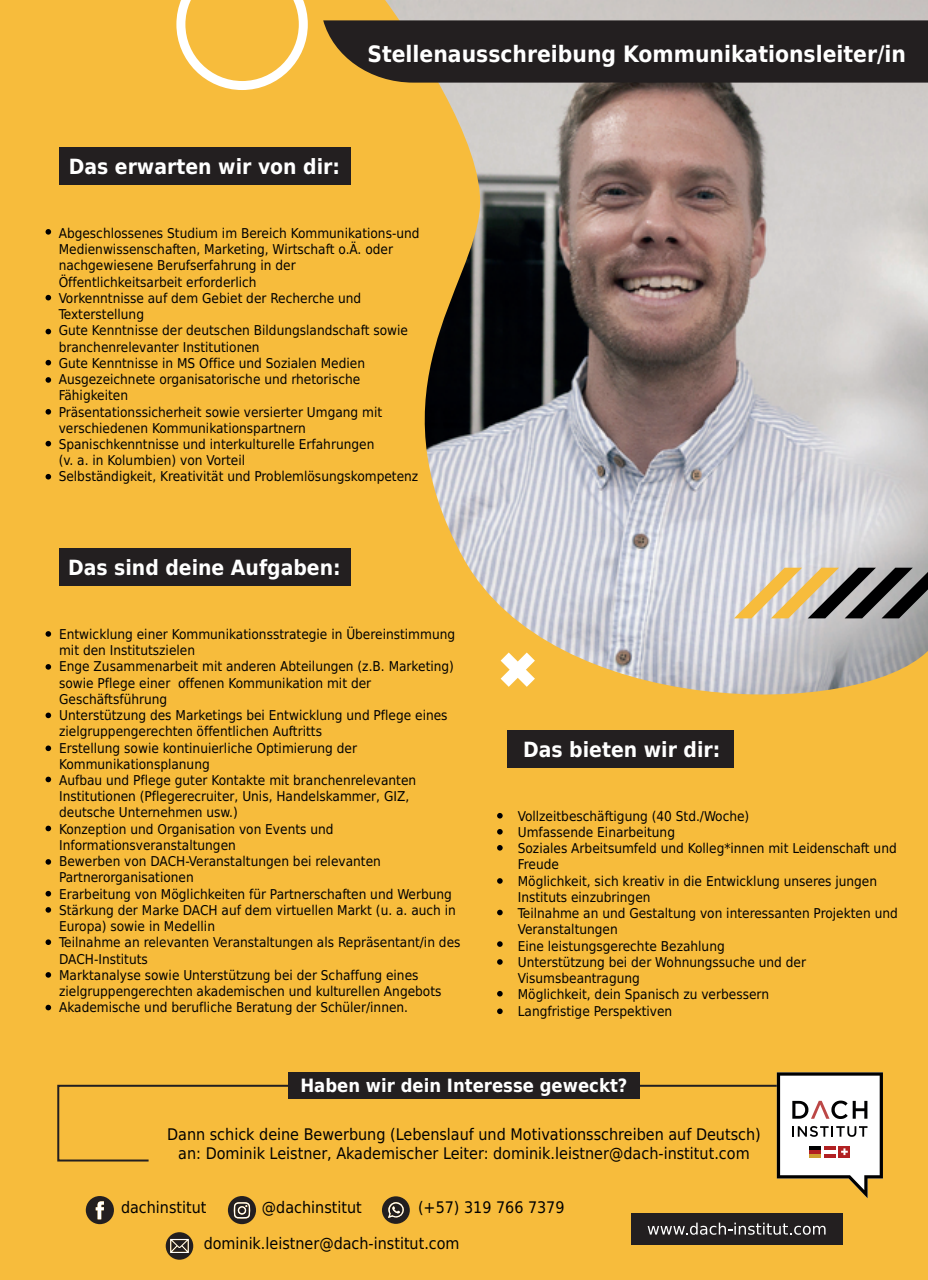
<style>
.page{position:relative;width:928px;height:1280px;background:#f7bc3c}
.page>*{position:absolute;margin:0;border:0;box-sizing:border-box;transform-origin:0 0}
.t1{font:700 22.6px "DejaVu Sans Condensed";color:#fff}
.t2{font:700 21px "DejaVu Sans Condensed";color:#fff}
.t3{font:700 18.4px "DejaVu Sans Condensed";color:#fff}
.t4{font:16px/19.2px "DejaVu Sans Condensed";color:#000001;text-align:center}
.t5{font:13.5px/16.2px "DejaVu Sans Condensed";color:#000001}
</style>
<div class="page">
<img style="left:385px;top:0;width:543px;height:695px">
<div style="left:59px;top:147px;width:292px;height:38px;background:#231f20"></div>
<div style="left:323px;top:20px;width:605px;height:63px;background:#231f20"></div>
<div style="left:631px;top:1213px;width:211px;height:31px;background:#231f20"></div>
<svg style="left:648px;top:1223px;width:178px;height:12px"></svg>
<svg style="left:86px;top:1196px;width:28px;height:28px"></svg>
<svg style="left:228px;top:1196px;width:28px;height:28px"></svg>
<svg style="left:382px;top:1196px;width:28px;height:28px"></svg>
<div style="left:288px;top:1072px;width:352px;height:27px;background:#231f20"></div>
<div style="left:59px;top:548px;width:292px;height:38px;background:#231f20"></div>
<div style="left:507px;top:730px;width:227px;height:38px;background:#231f20"></div>
<svg style="left:166px;top:1232px;width:27px;height:28px"></svg>
<svg style="left:57px;top:1084px;width:231px;height:78px"></svg>
<svg style="left:640px;top:1072px;width:243px;height:126px"></svg>
<svg style="left:734px;top:568px;width:194px;height:50px"></svg>
<svg style="left:501px;top:653px;width:34px;height:34px"></svg>
<svg style="left:176px;top:0;width:132px;height:90px"></svg>
<svg style="left:46px;top:229px;width:5px;height:6px"></svg>
<svg style="left:46px;top:295px;width:5px;height:5px"></svg>
<svg style="left:46px;top:329px;width:5px;height:5px"></svg>
<svg style="left:46px;top:360px;width:5px;height:5px"></svg>
<svg style="left:46px;top:377px;width:5px;height:6px"></svg>
<svg style="left:46px;top:409px;width:5px;height:6px"></svg>
<svg style="left:46px;top:441px;width:5px;height:5px"></svg>
<svg style="left:46px;top:474px;width:5px;height:6px"></svg>
<svg style="left:46px;top:631px;width:5px;height:6px"></svg>
<svg style="left:46px;top:664px;width:5px;height:6px"></svg>
<svg style="left:46px;top:713px;width:5px;height:5px"></svg>
<svg style="left:46px;top:746px;width:5px;height:5px"></svg>
<svg style="left:46px;top:777px;width:5px;height:5px"></svg>
<svg style="left:46px;top:826px;width:5px;height:5px"></svg>
<svg style="left:46px;top:859px;width:5px;height:6px"></svg>
<svg style="left:46px;top:891px;width:5px;height:5px"></svg>
<svg style="left:46px;top:907px;width:5px;height:6px"></svg>
<svg style="left:46px;top:939px;width:5px;height:6px"></svg>
<svg style="left:46px;top:972px;width:5px;height:6px"></svg>
<svg style="left:46px;top:1005px;width:5px;height:5px"></svg>
<svg style="left:497px;top:813px;width:6px;height:6px"></svg>
<svg style="left:497px;top:829px;width:6px;height:6px"></svg>
<svg style="left:497px;top:845px;width:6px;height:6px"></svg>
<svg style="left:497px;top:878px;width:6px;height:6px"></svg>
<svg style="left:497px;top:910px;width:6px;height:5px"></svg>
<svg style="left:497px;top:941px;width:6px;height:6px"></svg>
<svg style="left:497px;top:959px;width:6px;height:6px"></svg>
<svg style="left:497px;top:991px;width:6px;height:6px"></svg>
<svg style="left:497px;top:1009px;width:6px;height:5px"></svg>
<h1 class="t1" style="left:367px;top:35px;width:540px">Stellenausschreibung Kommunikationsleiter/in</h1>
<h2 class="t2" style="left:69px;top:149px;width:273px">Das erwarten wir von dir:</h2>
<p class="t5" style="left:59px;top:225px;width:362px">Abgeschlossenes Studium im Bereich Kommunikations-und Medienwissenschaften, Marketing, Wirtschaft o.Ä. oder nachgewiesene Berufserfahrung in der Öffentlichkeitsarbeit erforderlich<br>Vorkenntnisse auf dem Gebiet der Recherche und Texterstellung<br>Gute Kenntnisse der deutschen Bildungslandschaft sowie branchenrelevanter Institutionen<br>Gute Kenntnisse in MS Office und Sozialen Medien Ausgezeichnete organisatorische und rhetorische Fähigkeiten<br>Präsentationssicherheit sowie versierter Umgang mit verschiedenen Kommunikationspartnern Spanischkenntnisse und interkulturelle Erfahrungen<br>(v. a. in Kolumbien) von Vorteil<br>Selbständigkeit, Kreativität und Problemlösungskompetenz</p>
<h2 class="t2" style="left:68px;top:550px;width:274px">Das sind deine Aufgaben:</h2>
<p class="t5" style="left:59px;top:626px;width:403px">Entwicklung einer Kommunikationsstrategie in Übereinstimmung mit den Institutszielen<br>Enge Zusammenarbeit mit anderen Abteilungen (z.B. Marketing) sowie Pflege einer offenen Kommunikation mit der Geschäftsführung<br>Unterstützung des Marketings bei Entwicklung und Pflege eines zielgruppengerechten öffentlichen Auftritts<br>Erstellung sowie kontinuierliche Optimierung der Kommunikationsplanung<br>Aufbau und Pflege guter Kontakte mit branchenrelevanten Institutionen (Pflegerecruiter, Unis, Handelskammer, GIZ, deutsche Unternehmen usw.)<br>Konzeption und Organisation von Events und Informationsveranstaltungen<br>Bewerben von DACH-Veranstaltungen bei relevanten Partnerorganisationen<br>Erarbeitung von Möglichkeiten für Partnerschaften und Werbung Stärkung der Marke DACH auf dem virtuellen Markt (u. a. auch in Europa) sowie in Medellin<br>Teilnahme an relevanten Veranstaltungen als Repräsentant/in des DACH-Instituts<br>Marktanalyse sowie Unterstützung bei der Schaffung eines zielgruppengerechten akademischen und kulturellen Angebots Akademische und berufliche Beratung der Schüler/innen.</p>
<h2 class="t2" style="left:523px;top:732px;width:199px">Das bieten wir dir:</h2>
<p class="t5" style="left:518px;top:807px;width:382px">Vollzeitbeschäftigung (40 Std./Woche)<br>Umfassende Einarbeitung<br>Soziales Arbeitsumfeld und Kolleg*innen mit Leidenschaft und Freude<br>Möglichkeit, sich kreativ in die Entwicklung unseres jungen Instituts einzubringen<br>Teilnahme an und Gestaltung von interessanten Projekten und Veranstaltungen<br>Eine leistungsgerechte Bezahlung<br>Unterstützung bei der Wohnungssuche und der Visumsbeantragung<br>Möglichkeit, dein Spanisch zu verbessern<br>Langfristige Perspektiven</p>
<h3 class="t3" style="left:300px;top:1071px;width:329px">Haben wir dein Interesse geweckt?</h3>
<p class="t4" style="left:167px;top:1124px;width:595px">Dann schick deine Bewerbung (Lebenslauf und Motivationsschreiben auf Deutsch) an: Dominik Leistner, Akademischer Leiter: dominik.leistner@dach-institut.com</p>
<p class="t4" style="left:121px;top:1198px;width:87px">dachinstitut</p>
<p class="t4" style="left:262px;top:1198px;width:101px">@dachinstitut</p>
<p class="t4" style="left:418px;top:1198px;width:148px">(+57) 319 766 7379</p>
<p class="t4" style="left:204px;top:1233px;width:257px">dominik.leistner@dach-institut.com</p>
</div>
